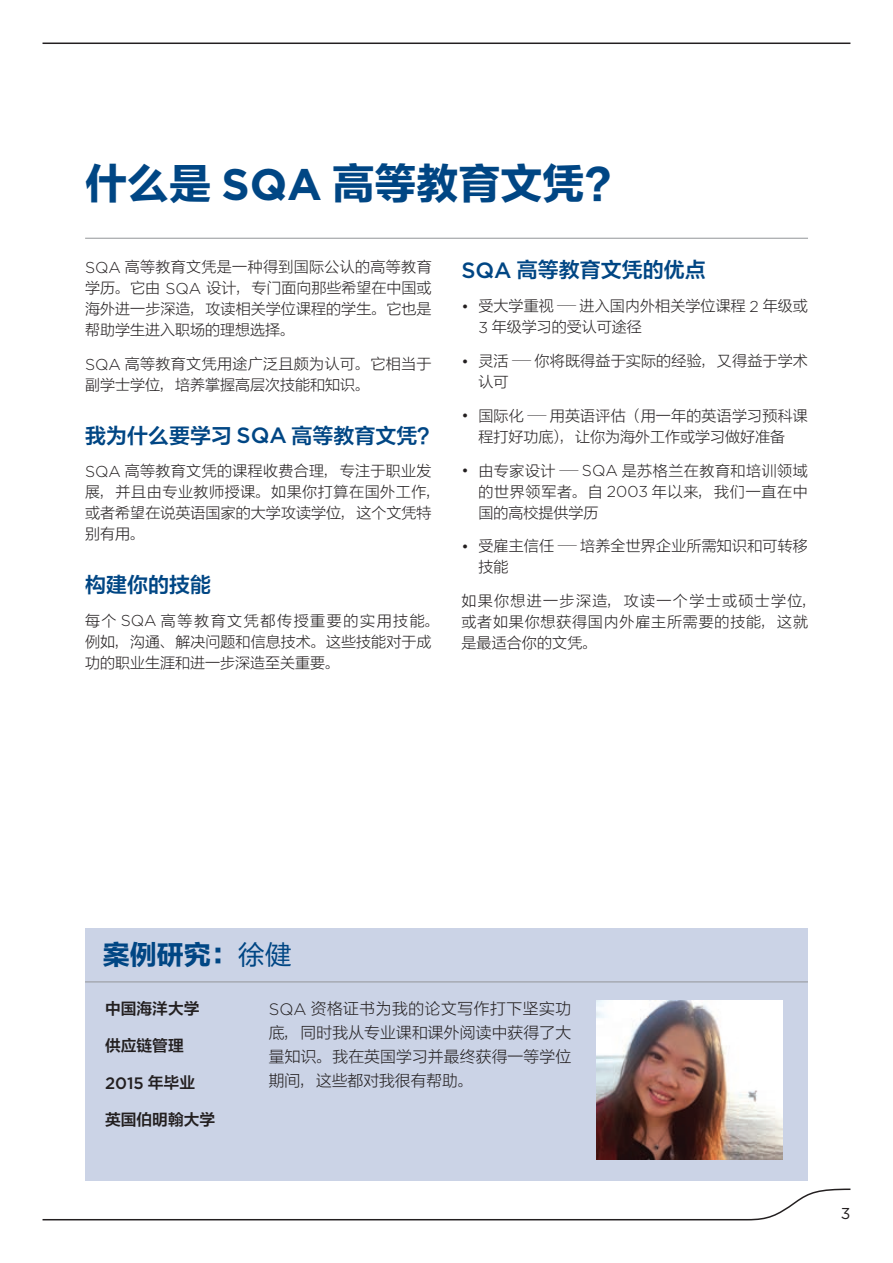
<style>
.page{position:relative;width:893px;height:1263px;background:#fff}
.page>*{position:absolute;margin:0;border:0;box-sizing:border-box;transform-origin:0 0}
.t1{font:42px "WA Lan Ting Hei EB GBK";color:#004684}
.t2{font:27px "WA Lan Ting Hei EB GBK";color:#004684}
.t3{font:21px "WA Lan Ting Hei DB1 GBK";color:#004684}
.t4{font:500 16.5px "Gotham";color:#231f20}
.t5{font:15.75px/24px "WA Lan Ting Hei EL GBK";letter-spacing:.01em;color:#231f20;text-align:justify}
.t6{font:15.75px "WA Lan Ting Hei DB1 GBK";color:#231f20}
.t7{font:15.75px "Gotham";color:#231f20}
.t8{font:15px/21px "WA Lan Ting Hei EL GBK";letter-spacing:.015em;color:#231f20}
.t9{font:15px/21px "WA Lan Ting Hei EL GBK";letter-spacing:.055em;color:#231f20}
.s1{font-family:"Gotham";font-weight:700;font-size:44.1px}
.s2{font-family:"Gotham";font-weight:300;font-size:15.75px}
.s3{font-family:"Gotham";font-weight:500;font-size:22.05px}
.s4{font-family:"WA Lan Ting Hei"}
.s5{font-family:"Gotham";font-weight:300;font-size:16.5px}
.s6{font-family:"WA Lan Ting Hei DB1 GBK";font-weight:400;font-size:15.75px}
</style>
<div class="page">
<svg style="left:42px;top:1188px;width:809px;height:33px"></svg>
<hr style="left:43px;top:43px;width:807px;height:1px;background:#231f20">
<hr style="left:85px;top:238px;width:723px;height:1px;background:#939598">
<div style="left:85px;top:928px;width:723px;height:253px;background:#cbd3e6"></div>
<hr style="left:85px;top:981px;width:723px;height:1px;background:#939598">
<img style="left:597px;top:1001px;width:186px;height:158px">
<h1 class="t1" style="left:85px;top:161px;width:543px">什么是 <span class="s1">SQA</span> 高等教育文凭？</h1>
<p class="t8" style="left:85px;top:257px;width:348px;text-align:justify"><span class="s2">SQA</span> 高等教育文凭是一种得到国际公认的高等教育学历。它由 <span class="s2">SQA</span> 设计，专门面向那些希望在中国或海外进一步深造，攻读相关学位课程的学生。它也是帮助学生进入职场的理想选择。</p>
<p class="t8" style="left:85px;top:354px;width:348px"><span class="s2">SQA</span> 高等教育文凭用途广泛且颇为认可。它相当于副学士学位，培养掌握高层次技能和知识。</p>
<h3 class="t3" style="left:85px;top:424px;width:355px">我为什么要学习 <span class="s3">SQA</span> 高等教育文凭？</h3>
<p class="t8" style="left:85px;top:461px;width:358px"><span class="s2">SQA</span> 高等教育文凭的课程收费合理，专注于职业发展，并且由专业教师授课。如果你打算在国外工作，或者希望在说英语国家的大学攻读学位，这个文凭特别有用。</p>
<h3 class="t3" style="left:85px;top:573px;width:127px">构建你的技能</h3>
<p class="t8" style="left:85px;top:610px;width:356px">每个 <span class="s2">SQA</span> 高等教育文凭都传授重要的实用技能。例如，沟通、解决问题和信息技术。这些技能对于成功的职业生涯和进一步深造至关重要。</p>
<h3 class="t3" style="left:461px;top:259px;width:246px"><span class="s3">SQA</span> 高等教育文凭的优点</h3>
<p class="t8" style="left:478px;top:296px;width:331px;text-indent:-17px"><span class="s2">•</span> 受大学重视―进入国内外相关学位课程 <span class="s2">2</span> 年级或<br><span class="s2">3</span> 年级学习的受认可途径</p>
<p class="t8" style="left:478px;top:351px;width:331px;text-indent:-17px"><span class="s2">•</span> 灵活―你将既得益于实际的经验，又得益于学术认可</p>
<p class="t8" style="left:461px;top:405px;width:348px;text-align:center"><span class="s2">•</span> 国际化―用英语评估（用一年的英语学习预科课程打好功底），让你为海外工作或学习做好准备</p>
<p class="t8" style="left:478px;top:460px;width:331px;text-align:justify;text-indent:-17px"><span class="s2">•</span> 由专家设计 ― <span class="s2">SQA</span> 是苏格兰在教育和培训领域的世界领军者。自 <span class="s2">2003</span> 年以来，我们一直在中国的高校提供学历</p>
<p class="t8" style="left:478px;top:536px;width:331px;text-indent:-17px"><span class="s2">•</span> 受雇主信任―培养全世界企业所需知识和可转移技能</p>
<p class="t9" style="left:461px;top:591px;width:358px">如果你想进一步深造，攻读一个学士或硕士学位，或者如果你想获得国内外雇主所需要的技能，这就是最适合你的文凭。</p>
<h2 class="t2" style="left:103px;top:940px;width:190px">案例研究：<span class="s4">徐健</span></h2>
<p class="t5" style="left:269px;top:997px;width:304px"><span class="s5">SQA</span> 资格证书为我的论文写作打下坚实功底，同时我从专业课和课外阅读中获得了大量知识。我在英国学习并最终获得一等学位期间，这些都对我很有帮助。</p>
<p class="t6" style="left:105px;top:1000px;width:96px">中国海洋大学</p>
<p class="t6" style="left:105px;top:1037px;width:80px">供应链管理</p>
<p class="t4" style="left:105px;top:1073px;width:92px">2015 <span class="s6">年毕业</span></p>
<p class="t6" style="left:105px;top:1110px;width:112px">英国伯明翰大学</p>
<p class="t7" style="left:841px;top:1205px;width:11px">3</p>
</div>
